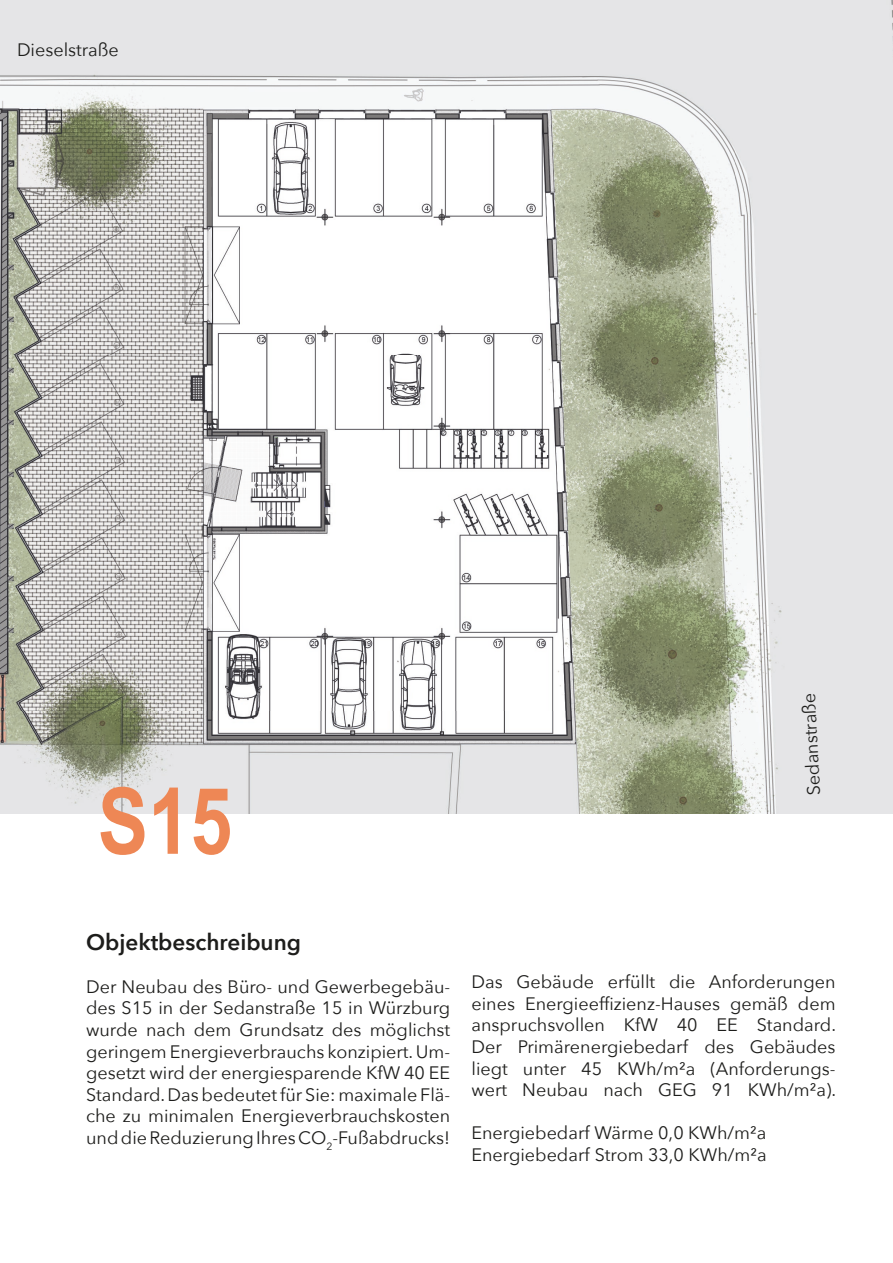
<style>
.page{position:relative;width:893px;height:1263px;background:#fff}
.page>*{position:absolute;margin:0;border:0;box-sizing:border-box;transform-origin:0 0}
.t1{font:700 92.1px "Arial Narrow";color:#ee8755}
.t2{font:600 22.5px "Avenir Next";color:#1d1d1b}
.t3{font:18px/21.6px "Avenir Next";color:#1d1d1b;text-align:justify}
</style>
<div class="page">
<img style="left:0;top:0;width:893px;height:814px">
<p class="t3" style="left:17px;top:38px;width:103px">Dieselstraße</p>
<h1 class="t1" style="left:98px;top:752px;width:136px">S15</h1>
<p class="t3" style="left:802px;top:796px;width:104px;rotate:-93deg">Sedanstraße</p>
<p class="t2" style="left:86px;top:922px;width:216px">Objektbeschreibung</p>
<p class="t3" style="left:86px;top:975px;width:366px">Der Neubau des Büro- und Gewerbegebäu&shy;des S15 in der Sedanstraße 15 in Würzburg wurde nach dem Grundsatz des möglichst geringem Energieverbrauchs konzipiert. Um&shy;gesetzt wird der energiesparende KfW 40 EE Standard. Das bedeutet für Sie: maximale Flä&shy;che zu minimalen Energieverbrauchskosten und die Reduzierung Ihres CO<sub>2</sub>-Fußabdrucks!</p>
<p class="t3" style="left:471px;top:970px;width:366px">Das Gebäude erfüllt die Anforderungen eines Energieeffizienz-Hauses gemäß dem anspruchsvollen KfW 40 EE Standard.<br>Der Primärenergiebedarf des Gebäudes liegt unter 45 KWh/m²a (Anforderungs&shy;wert Neubau nach GEG 91 KWh/m²a).</p>
<p class="t3" style="left:471px;top:1122px;width:297px">Energiebedarf Wärme 0,0 KWh/m²a<br>Energiebedarf Strom 33,0 KWh/m²a</p>
</div>
